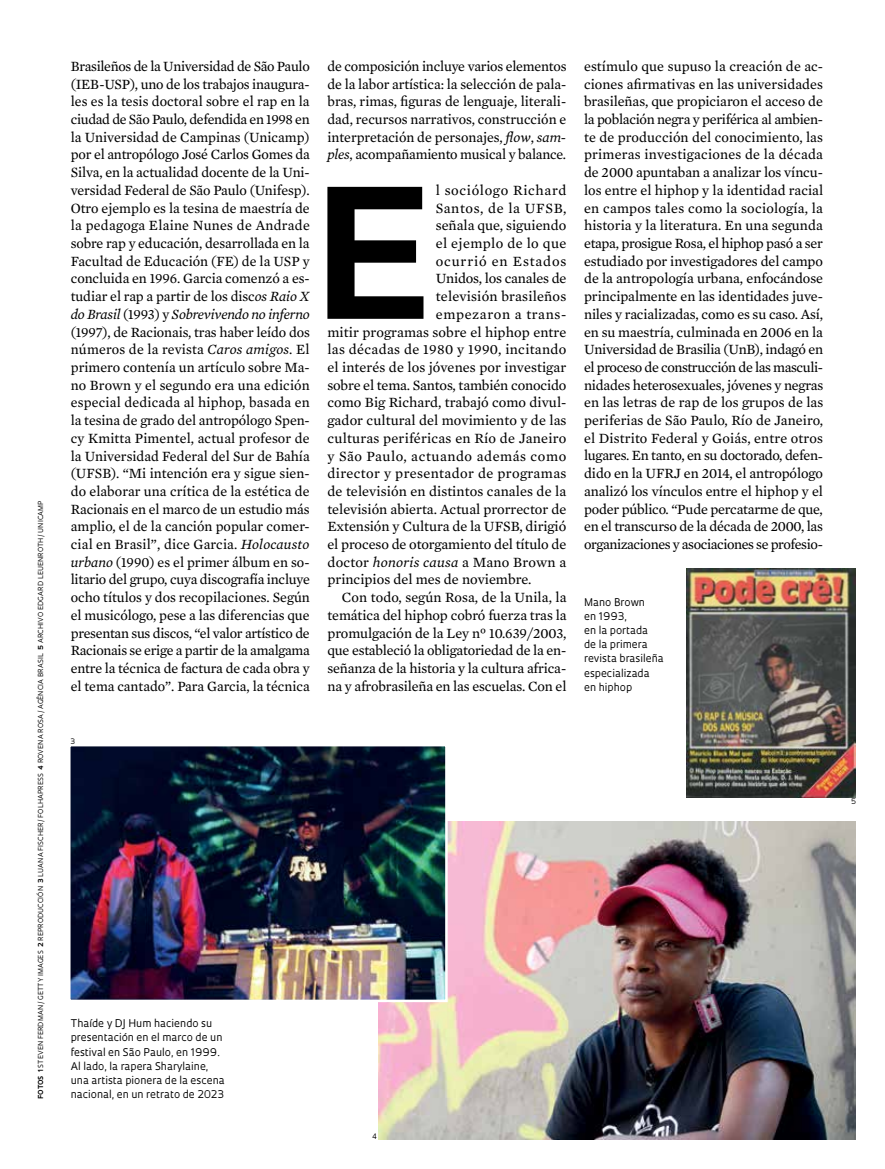
<style>
.page{position:relative;width:885px;height:1169px;background:#fff}
.page>*{position:absolute;margin:0;border:0;box-sizing:border-box;transform-origin:0 0}
.t1{font:600 185.85px "Elza";color:#000}
.t2{font:14.4px/17.7px "Mercury Text G2";color:#000;text-align:justify}
.t3{font:14.4px "Mercury Text G2";letter-spacing:.045em;color:#000}
.t4{font:14.4px "Mercury Text G2";letter-spacing:.025em;color:#000}
.t5{font:14.4px "Mercury Text G2";letter-spacing:.02em;color:#000}
.t6{font:14.4px "Mercury Text G2";letter-spacing:.035em;color:#000}
.t7{font:14.4px "Mercury Text G2";letter-spacing:.055em;color:#000}
.t8{font:10.35px/14.1px "Oculum";color:#000}
.t9{font:7.35px "Oculum";color:#000}
.t10{font:6.75px "Oculum";letter-spacing:.015em;color:#000}
.s1{font-weight:700}
.s2{font-style:italic}
</style>
<div class="page">
<img style="left:379px;top:821px;width:476px;height:318px">
<img style="left:687px;top:568px;width:168px;height:229px">
<img style="left:72px;top:748px;width:372px;height:250px">
<div style="left:68px;top:744px;width:380px;height:258px;border:3px solid #fff"></div>
<p class="t10" style="left:36px;top:1098px;width:600px;rotate:-90deg"><span class="s1">FOTOS 1</span> STEVEN FERDMAN/ GETTY IMAGES <span class="s1">2</span> REPRODUCCIÓN <span class="s1">3</span> LUANA FISCHER/FOLHAPRESS <span class="s1">4</span> ROVENA ROSA / AGÊNCIA BRASIL <span class="s1">5</span> ARCHIVO EDGARD LEUENROTH/UNICAMP</p>
<p class="t2" style="left:71px;top:56px;width:241px">Brasileños de la Universidad de São Paulo (IEB-USP), uno de los trabajos inaugura&shy;les es la tesis doctoral sobre el rap en la ciudad de São Paulo, defendida en 1998 en la Universidad de Campinas (Unicamp) por el antropólogo José Carlos Gomes da Silva, en la actualidad docente de la Uni&shy;versidad Federal de São Paulo (Unifesp).<br>Otro ejemplo es la tesina de maestría de la pedagoga Elaine Nunes de Andrade sobre rap y educación, desarrollada en la Facultad de Educación (FE) de la USP y concluida en 1996. Garcia comenzó a es&shy;tudiar el rap a partir de los disc<span class="s2">os Raio X do Brasil</span> (1993) y <span class="s2">Sobrevivendo no inferno </span>(1997), de Racionais, tras haber leído dos números de la revista <span class="s2">Caros amigos</span>. El primero contenía un artículo sobre Ma&shy;no Brown y el segundo era una edición especial dedicada al hiphop, basada en la tesina de grado del antropólogo Spen&shy;cy Kmitta Pimentel, actual profesor de la Universidad Federal del Sur de Bahía (UFSB). “Mi intención era y sigue sien&shy;do elaborar una crítica de la estética de Racionais en el marco de un estudio más amplio, el de la canción popular comer&shy;cial en Brasil”, dice Garcia. <span class="s2">Holocausto urbano</span> (1990) es el primer álbum en so&shy;litario del grupo, cuya discografía incluye ocho títulos y dos recopilaciones. Según el musicólogo, pese a las diferencias que presentan sus discos, “el valor artístico de Racionais se erige a partir de la amalgama entre la técnica de factura de cada obra y el tema cantado”. Para Garcia, la técnica</p>
<p class="t2" style="left:327px;top:56px;width:241px">de composición incluye varios elementos de la labor artística: la selección de pala&shy;bras, rimas, figuras de lenguaje, literali&shy;dad, recursos narrativos, construcción e interpretación de personajes, <span class="s2">flow</span>, <span class="s2">sam&shy;ples</span>, acompañamiento musical y balance.</p>
<h1 class="t1" style="left:317px;top:120px;width:114px">E</h1>
<p class="t3" style="left:436px;top:180px;width:132px">l sociólogo Richard</p>
<p class="t3" style="left:436px;top:197px;width:132px">Santos, de la UFSB,</p>
<p class="t2" style="left:436px;top:216px;width:132px">señala que, siguiendo</p>
<p class="t4" style="left:436px;top:233px;width:132px">el ejemplo de lo que</p>
<p class="t7" style="left:436px;top:250px;width:132px">ocurrió en Estados</p>
<p class="t2" style="left:436px;top:269px;width:132px">Unidos, los canales de</p>
<p class="t2" style="left:436px;top:287px;width:132px">televisión brasileños</p>
<p class="t3" style="left:436px;top:303px;width:132px">empezaron a trans-</p>
<p class="t2" style="left:327px;top:322px;width:240px">mitir programas sobre el hiphop entre</p>
<p class="t5" style="left:327px;top:339px;width:241px">las décadas de 1980 y 1990, incitando</p>
<p class="t2" style="left:327px;top:357px;width:240px">el interés de los jóvenes por investigar</p>
<p class="t2" style="left:327px;top:375px;width:241px">sobre el tema. Santos, también conocido</p>
<p class="t2" style="left:327px;top:393px;width:240px">como Big Richard, trabajó como divul-</p>
<p class="t2" style="left:327px;top:411px;width:241px">gador cultural del movimiento y de las</p>
<p class="t2" style="left:327px;top:428px;width:240px">culturas periféricas en Río de Janeiro</p>
<p class="t6" style="left:327px;top:445px;width:240px">y São Paulo, actuando además como</p>
<p class="t4" style="left:327px;top:463px;width:241px">director y presentador de programas</p>
<p class="t2" style="left:327px;top:481px;width:240px">de televisión en distintos canales de la</p>
<p class="t2" style="left:327px;top:499px;width:240px">televisión abierta. Actual prorrector de</p>
<p class="t2" style="left:327px;top:517px;width:240px">Extensión y Cultura de la UFSB, dirigió</p>
<p class="t2" style="left:327px;top:534px;width:241px">el proceso de otorgamiento del título de</p>
<p class="t2" style="left:327px;top:552px;width:240px">doctor <span class="s2">honoris causa</span> a Mano Brown a</p>
<p class="t2" style="left:327px;top:570px;width:206px">principios del mes de noviembre.</p>
<p class="t2" style="left:342px;top:588px;width:226px">Con todo, según Rosa, de la Unila, la</p>
<p class="t2" style="left:327px;top:605px;width:241px">temática del hiphop cobró fuerza tras la</p>
<p class="t2" style="left:327px;top:623px;width:240px">promulgación de la Ley nº 10.639/2003,</p>
<p class="t2" style="left:327px;top:641px;width:240px">que estableció la obligatoriedad de la en-</p>
<p class="t2" style="left:327px;top:658px;width:240px">señanza de la historia y la cultura africa-</p>
<p class="t2" style="left:327px;top:676px;width:241px">na y afrobrasileña en las escuelas. Con el</p>
<p class="t2" style="left:584px;top:56px;width:241px">estímulo que supuso la creación de ac&shy;ciones afirmativas en las universidades brasileñas, que propiciaron el acceso de la población negra y periférica al ambien&shy;te de producción del conocimiento, las primeras investigaciones de la década de 2000 apuntaban a analizar los víncu&shy;los entre el hiphop y la identidad racial en campos tales como la sociología, la historia y la literatura. En una segunda etapa, prosigue Rosa, el hiphop pasó a ser estudiado por investigadores del campo de la antropología urbana, enfocándose principalmente en las identidades juve&shy;niles y racializadas, como es su caso. Así, en su maestría, culminada en 2006 en la Universidad de Brasilia (UnB), indagó en el proceso de construcción de las masculi&shy;nidades heterosexuales, jóvenes y negras en las letras de rap de los grupos de las periferias de São Paulo, Río de Janeiro, el Distrito Federal y Goiás, entre otros lugares. En tanto, en su doctorado, defen&shy;dido en la UFRJ en 2014, el antropólogo analizó los vínculos entre el hiphop y el poder público. “Pude percatarme de que, en el transcurso de la década de 2000, las organizaciones y asociaciones se profesio-</p>
<p class="t8" style="left:584px;top:594px;width:81px">Mano Brown<br>en 1993,<br>en la portada<br>de la primera revista brasileña especializada en hiphop</p>
<p class="t9" style="left:71px;top:736px;width:6px">3</p>
<p class="t8" style="left:71px;top:1016px;width:155px">Thaíde y DJ Hum haciendo su presentación en el marco de un festival en São Paulo, en 1999.<br>Al lado, la rapera Sharylaine, una artista pionera de la escena nacional, en un retrato de 2023</p>
<p class="t9" style="left:372px;top:1131px;width:6px">4</p>
<p class="t9" style="left:851px;top:796px;width:7px">5</p>
</div>
